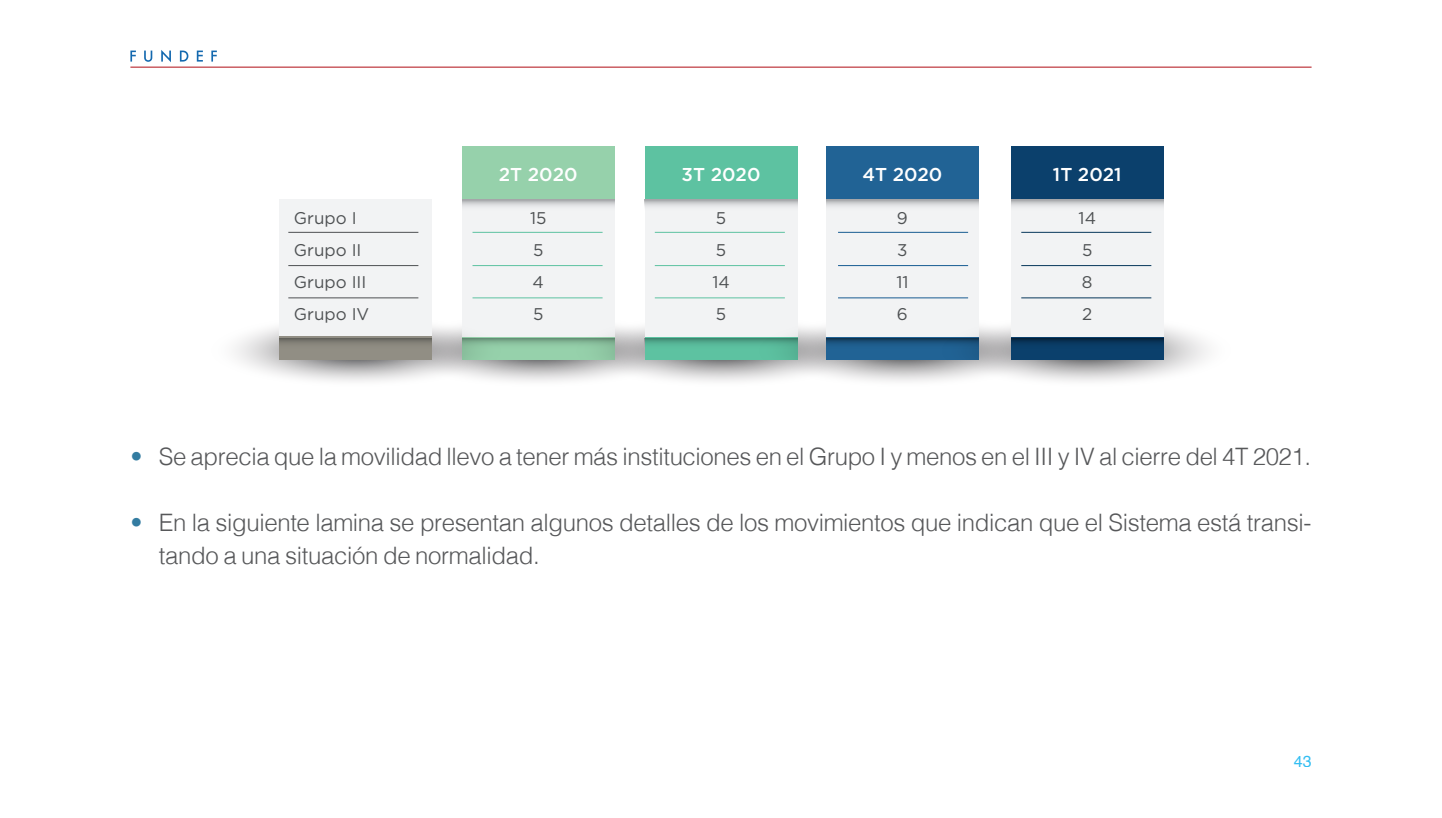
<style>
.page{position:relative;width:1442px;height:818px;background:#fff}
.page>*{position:absolute;margin:0;border:0;box-sizing:border-box;transform-origin:0 0}
.TEXTO{font:300 24px/33px "Helvetica";letter-spacing:-.015em;color:#57585a}
.t1{font:500 18.6px "Gotham";color:#fff}
.t2{font:17px/32.2px "Gotham";color:#4e5153}
.t3{font:16px "Helvetica";color:#00aeef}
.s1{color:#337ca1}
</style>
<div class="page">
<svg style="left:130px;top:51px;width:6px;height:11px"></svg>
<svg style="left:144px;top:51px;width:8px;height:11px"></svg>
<svg style="left:161px;top:50px;width:10px;height:12px"></svg>
<svg style="left:180px;top:51px;width:8px;height:11px"></svg>
<svg style="left:197px;top:51px;width:6px;height:11px"></svg>
<svg style="left:211px;top:51px;width:6px;height:11px"></svg>
<hr style="left:130px;top:67px;width:1181px;height:1px;background:#b00d15">
<div style="left:462px;top:146px;width:152px;height:55px;background:#96d1ab"></div>
<div style="left:462px;top:200px;width:152px;height:137px;background:#f2f3f4"></div>
<svg style="left:462px;top:200px;width:152px;height:7px"></svg>
<div style="left:280px;top:200px;width:152px;height:137px;background:#f2f3f4"></div>
<div style="left:645px;top:146px;width:152px;height:55px;background:#5dc2a1"></div>
<div style="left:645px;top:200px;width:152px;height:137px;background:#f2f3f4"></div>
<svg style="left:645px;top:200px;width:152px;height:7px"></svg>
<div style="left:826px;top:146px;width:152px;height:55px;background:#216395"></div>
<div style="left:826px;top:200px;width:152px;height:137px;background:#f2f3f4"></div>
<svg style="left:826px;top:200px;width:152px;height:7px"></svg>
<svg style="left:234px;top:313px;width:975px;height:69px"></svg>
<div style="left:1011px;top:337px;width:152px;height:23px;background:#0b406c"></div>
<div style="left:1011px;top:146px;width:152px;height:55px;background:#0b406c"></div>
<div style="left:1011px;top:200px;width:152px;height:137px;background:#f2f3f4"></div>
<svg style="left:1011px;top:200px;width:152px;height:7px"></svg>
<svg style="left:1011px;top:338px;width:152px;height:6px"></svg>
<hr style="left:288px;top:232px;width:130px;height:1px;background:#4e5153">
<hr style="left:288px;top:265px;width:130px;height:1px;background:#4e5153">
<hr style="left:288px;top:297px;width:130px;height:1px;background:#4e5153">
<hr style="left:472px;top:232px;width:130px;height:1px;background:#5dc2a1">
<hr style="left:472px;top:265px;width:130px;height:1px;background:#5dc2a1">
<hr style="left:472px;top:297px;width:130px;height:1px;background:#5dc2a1">
<hr style="left:655px;top:232px;width:130px;height:1px;background:#5dc2a1">
<hr style="left:655px;top:265px;width:130px;height:1px;background:#5dc2a1">
<hr style="left:655px;top:297px;width:130px;height:1px;background:#5dc2a1">
<hr style="left:838px;top:232px;width:130px;height:1px;background:#185c92">
<hr style="left:838px;top:265px;width:130px;height:1px;background:#185c92">
<hr style="left:838px;top:297px;width:130px;height:1px;background:#185c92">
<hr style="left:1021px;top:232px;width:130px;height:1px;background:#08385b">
<hr style="left:1021px;top:265px;width:130px;height:1px;background:#08385b">
<hr style="left:1021px;top:297px;width:130px;height:1px;background:#08385b">
<p class="t2" style="left:294px;top:201px;width:77px">Grupo I<br>Grupo II<br>Grupo III<br>Grupo IV</p>
<p class="t1" style="left:499px;top:162px;width:80px">2T 2020</p>
<p class="t2" style="left:530px;top:201px;width:18px">15<br>5<br>4<br>5</p>
<p class="t1" style="left:681px;top:162px;width:80px">3T 2020</p>
<p class="t2" style="left:712px;top:201px;width:19px">5<br>5<br>14<br>5</p>
<p class="t1" style="left:862px;top:162px;width:82px">4T 2020</p>
<p class="t2" style="left:896px;top:201px;width:14px;text-align:justify">9<br>3<br>11<br>6</p>
<p class="t1" style="left:1053px;top:162px;width:70px">1T 2021</p>
<p class="t2" style="left:1078px;top:201px;width:19px">14<br>5<br>8<br>2</p>
<p class="TEXTO" style="left:130px;top:438px;width:1182px"><span class="s1">•</span> Se aprecia que la movilidad llevo a tener más instituciones en el Grupo I y menos en el III y IV al cierre del 4T 2021.</p>
<p class="TEXTO" style="left:159px;top:504px;width:1154px;text-indent:-28px"><span class="s1">•</span> En la siguiente lamina se presentan algunos detalles de los movimientos que indican que el Sistema está transi&shy;tando a una situación de normalidad.</p>
<p class="t3" style="left:1294px;top:748px;width:19px">43</p>
</div>
